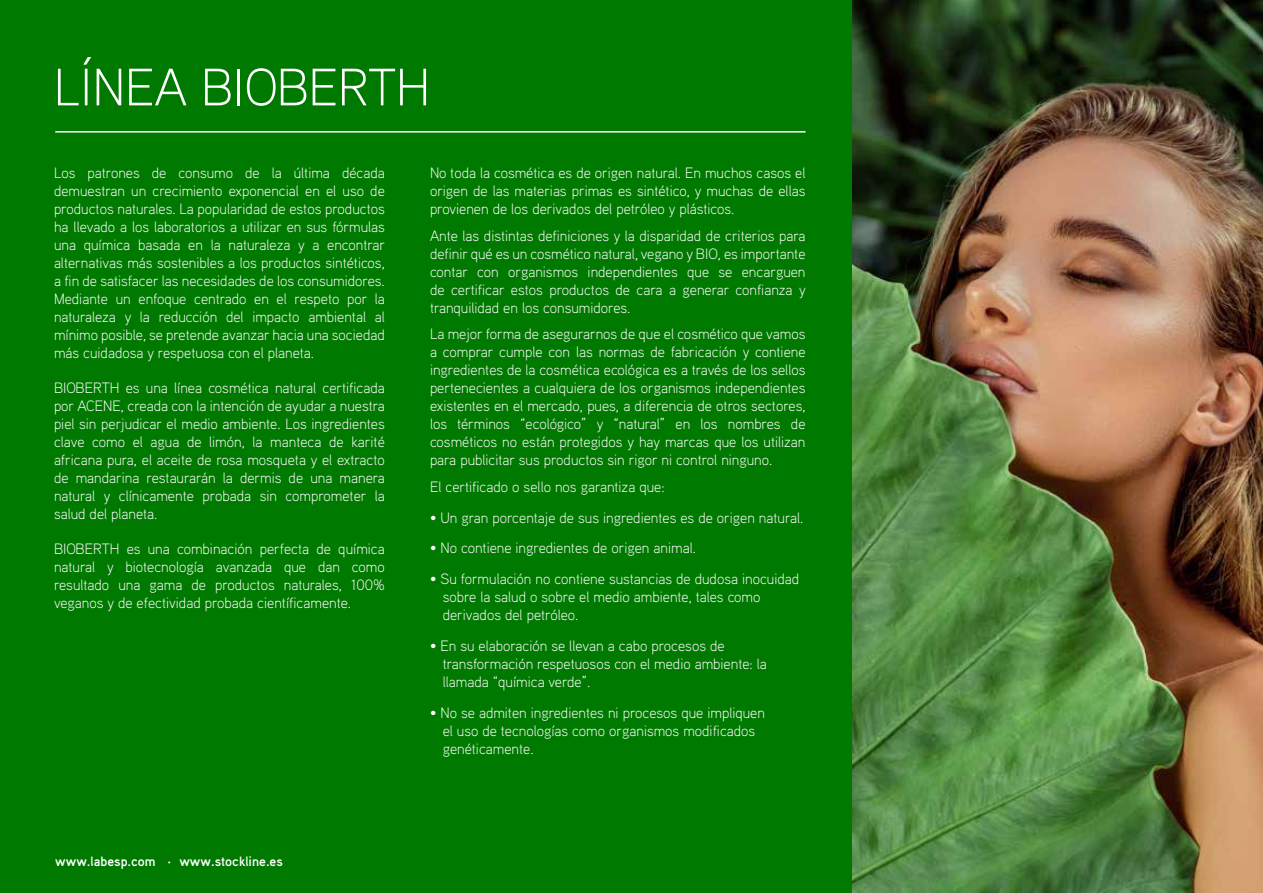
<style>
.page{position:relative;width:1263px;height:893px;background:#fff}
.page>*{position:absolute;margin:0;border:0;box-sizing:border-box;transform-origin:0 0}
.t1{font:300 52.5px "Aaux Pro";color:#fff}
.t2{font:300 15px/18px "Aaux Pro";color:#fff;text-align:justify}
.t3{font:700 13.5px "Aaux Pro";color:#fff}
</style>
<div class="page">
<img style="left:851px;top:0;width:412px;height:893px">
<div style="left:0;top:0;width:851px;height:893px;background:#007900"></div>
<hr style="left:55px;top:131px;width:750px;height:2px;background:#fff">
<h1 class="t1" style="left:54px;top:54px;width:377px">LÍNEA BIOBERTH</h1>
<p class="t2" style="left:54px;top:164px;width:333px">Los patrones de consumo de la última década demuestran un crecimiento exponencial en el uso de productos naturales. La popularidad de estos productos ha llevado a los laboratorios a utilizar en sus fórmulas una química basada en la naturaleza y a encontrar alternativas más sostenibles a los productos sintéticos, a fin de satisfacer las necesidades de los consumidores.<br>Mediante un enfoque centrado en el respeto por la naturaleza y la reducción del impacto ambiental al mínimo posible, se pretende avanzar hacia una sociedad más cuidadosa y respetuosa con el planeta.</p>
<p class="t2" style="left:54px;top:379px;width:332px">BIOBERTH es una línea cosmética natural certificada por ACENE, creada con la intención de ayudar a nuestra piel sin perjudicar el medio ambiente. Los ingredientes clave como el agua de limón, la manteca de karité africana pura, el aceite de rosa mosqueta y el extracto de mandarina restaurarán la dermis de una manera natural y clínicamente probada sin comprometer la salud del planeta.</p>
<p class="t2" style="left:54px;top:540px;width:332px">BIOBERTH es una combinación perfecta de química natural y biotecnología avanzada que dan como resultado una gama de productos naturales, 100% veganos y de efectividad probada científicamente.</p>
<p class="t3" style="left:55px;top:853px;width:229px">www.labesp.com · www.stockline.es</p>
<p class="t2" style="left:430px;top:164px;width:377px">No toda la cosmética es de origen natural. En muchos casos el origen de las materias primas es sintético, y muchas de ellas provienen de los derivados del petróleo y plásticos.</p>
<p class="t2" style="left:430px;top:226px;width:377px">Ante las distintas definiciones y la disparidad de criterios para definir qué es un cosmético natural, vegano y BIO, es importante contar con organismos independientes que se encarguen de certificar estos productos de cara a generar confianza y tranquilidad en los consumidores.</p>
<p class="t2" style="left:430px;top:325px;width:377px">La mejor forma de asegurarnos de que el cosmético que vamos a comprar cumple con las normas de fabricación y contiene ingredientes de la cosmética ecológica es a través de los sellos pertenecientes a cualquiera de los organismos independientes existentes en el mercado, pues, a diferencia de otros sectores, los términos “ecológico” y “natural” en los nombres de cosméticos no están protegidos y hay marcas que los utilizan para publicitar sus productos sin rigor ni control ninguno.</p>
<p class="t2" style="left:430px;top:477px;width:236px">El certificado o sello nos garantiza que:</p>
<p class="t2" style="left:430px;top:508px;width:375px">• Un gran porcentaje de sus ingredientes es de origen natural.</p>
<p class="t2" style="left:430px;top:539px;width:267px">• No contiene ingredientes de origen animal.</p>
<p class="t2" style="left:443px;top:569px;width:358px;text-align:left;text-indent:-13px">• Su formulación no contiene sustancias de dudosa inocuidad sobre la salud o sobre el medio ambiente, tales como derivados del petróleo.</p>
<p class="t2" style="left:443px;top:636px;width:326px;text-align:left;text-indent:-13px">• En su elaboración se llevan a cabo procesos de transformación respetuosos con el medio ambiente: la llamada “química verde”.</p>
<p class="t2" style="left:443px;top:703px;width:324px;text-align:left;text-indent:-13px">• No se admiten ingredientes ni procesos que impliquen el uso de tecnologías como organismos modificados genéticamente.</p>
</div>
